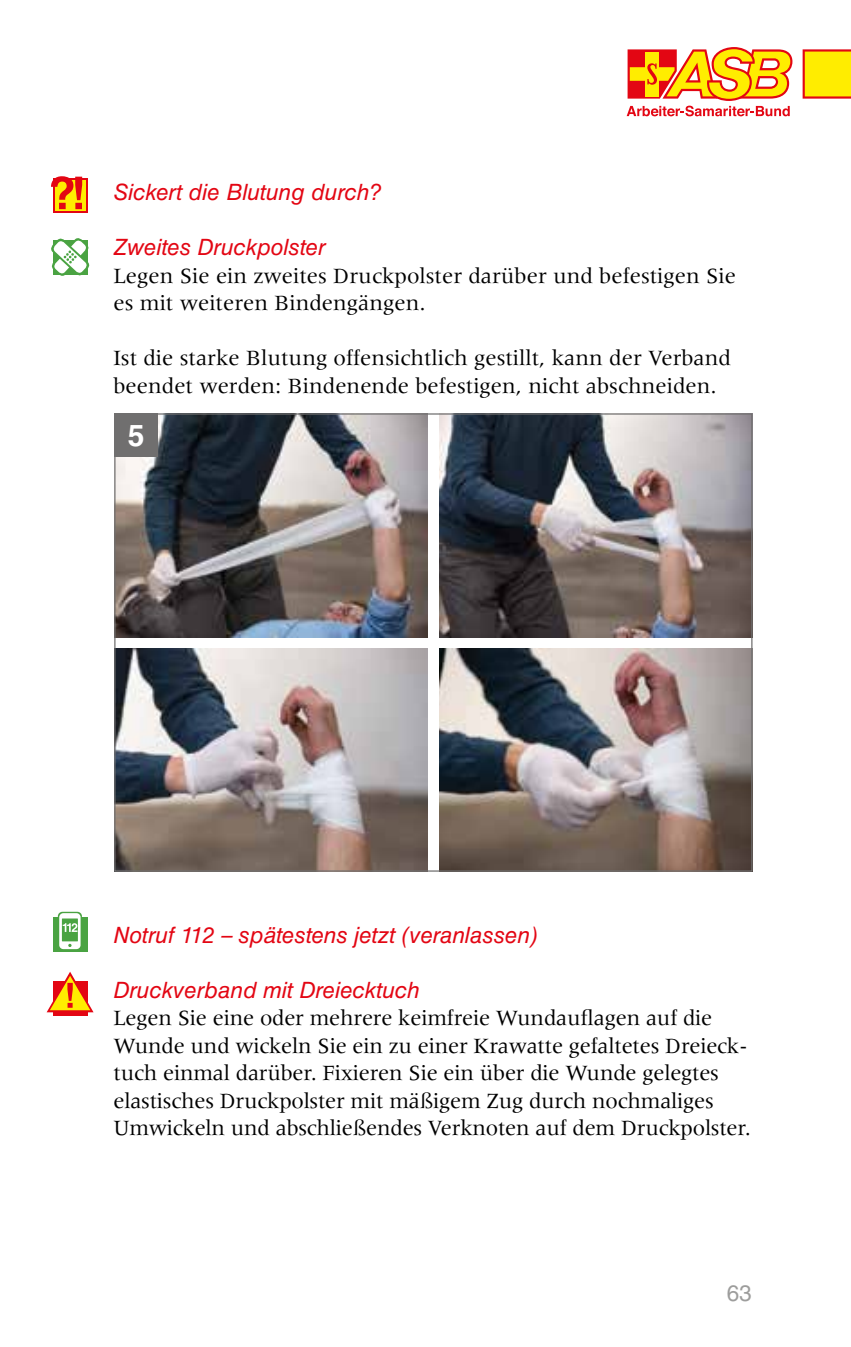
<style>
.page{position:relative;width:851px;height:1347px;background:#fff}
.page>*{position:absolute;margin:0;border:0;box-sizing:border-box;transform-origin:0 0}
.t1{font:700 30px "Helvetica LT Std";color:#fff}
.t2{font:22.5px/27.5px "Meridien LT Std";letter-spacing:-.01em;color:#000}
.t3{font:italic 22.5px "Helvetica LT Std";color:#e30613}
.t4{font:22.5px "Helvetica LT Std";color:#9d9d9c}
</style>
<div class="page">
<img style="left:116px;top:415px;width:311px;height:222px">
<img style="left:116px;top:648px;width:311px;height:221px">
<img style="left:439px;top:415px;width:311px;height:222px">
<img style="left:439px;top:648px;width:311px;height:221px">
<div style="left:53px;top:981px;width:34px;height:34px;background:#e30613"></div>
<svg style="left:47px;top:971px;width:46px;height:41px"></svg>
<svg style="left:53px;top:178px;width:35px;height:35px"></svg>
<svg style="left:55px;top:181px;width:30px;height:30px"></svg>
<svg style="left:51px;top:176px;width:31px;height:33px"></svg>
<div style="left:53px;top:917px;width:35px;height:35px;background:#4aa342"></div>
<svg style="left:58px;top:911px;width:24px;height:39px"></svg>
<svg style="left:51px;top:238px;width:39px;height:38px"></svg>
<div style="left:114px;top:413px;width:44px;height:44px;background:#706f6f"></div>
<svg style="left:626px;top:47px;width:166px;height:69px"></svg>
<svg style="left:802px;top:49px;width:48px;height:50px"></svg>
<p class="t3" style="left:113px;top:179px;width:270px">Sickert die Blutung durch?</p>
<p class="t3" style="left:113px;top:234px;width:214px">Zweites Druckpolster</p>
<p class="t2" style="left:113px;top:261px;width:624px">Legen Sie ein zweites Druckpolster darüber und befestigen Sie es mit weiteren Bindengängen.</p>
<p class="t2" style="left:113px;top:344px;width:619px">Ist die starke Blutung offensichtlich gestillt, kann der Verband beendet werden: Bindenende befestigen, nicht abschneiden.</p>
<h1 class="t1" style="left:128px;top:417px;width:18px">5</h1>
<p class="t3" style="left:113px;top:922px;width:426px">Notruf 112 – spätestens jetzt (veranlassen)</p>
<p class="t3" style="left:113px;top:977px;width:308px">Druckverband mit Dreiecktuch</p>
<p class="t2" style="left:113px;top:1004px;width:639px">Legen Sie eine oder mehrere keimfreie Wundauflagen auf die Wunde und wickeln Sie ein zu einer Krawatte gefaltetes Dreieck&shy;tuch einmal darüber. Fixieren Sie ein über die Wunde gelegtes elastisches Druckpolster mit mäßigem Zug durch nochmaliges Umwickeln und abschließendes Verknoten auf dem Druckpolster.</p>
<p class="t4" style="left:726px;top:1279px;width:27px">63</p>
</div>
